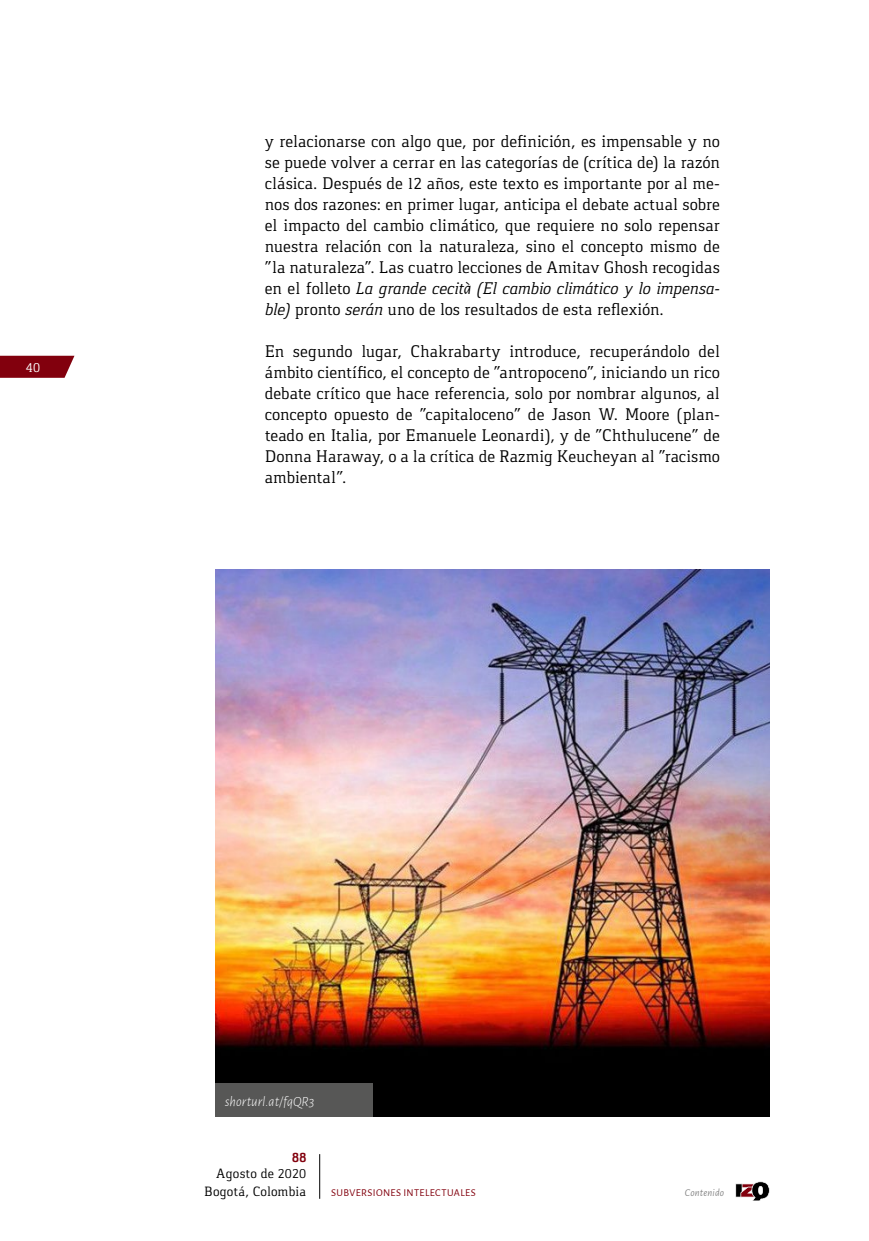
<style>
.page{position:relative;width:869px;height:1241px;background:#fff}
.page>*{position:absolute;margin:0;border:0;box-sizing:border-box;transform-origin:0 0}
.t1{font:17.5px/21px "Gaspar";letter-spacing:-.005em;color:#000;text-align:justify}
.t2{font:14px/18.2px "Gaspar";letter-spacing:.01em;color:#000;text-align:right}
.t3{font:italic 300 14px "Alegreya Sans";letter-spacing:.005em;color:#fff}
.t4{font:14px "Gaspar";color:#fff}
.t5{font:700 14px "Gaspar";color:#82000d}
.t6{font:10.5px "Alegreya Sans";color:#82000d}
.t7{font:italic 10.5px "Alegreya Sans";letter-spacing:.015em;color:#878787}
.s1{font-style:italic}
.s2{font-family:"Alegreya Sans";font-style:italic}
</style>
<div class="page">
<svg style="left:0;top:356px;width:74px;height:22px;background:#8a111d"></svg>
<img style="left:215px;top:569px;width:554px;height:547px">
<div style="left:215px;top:1083px;width:157px;height:33px;background:#575756"></div>
<hr style="left:319px;top:1153px;width:1px;height:45px;background:#000">
<svg style="left:735px;top:1181px;width:34px;height:19px"></svg>
<p class="t4" style="left:26px;top:359px;width:16px">40</p>
<p class="t1" style="left:265px;top:131px;width:456px">y relacionarse con algo que, por definición, es impensable y no se puede volver a cerrar en las categorías de (crítica de) la razón clásica. Después de 12 años, este texto es importante por al me&shy;nos dos razones: en primer lugar, anticipa el debate actual sobre el impacto del cambio climático, que requiere no solo repensar nuestra relación con la naturaleza, sino el concepto mismo de “la naturaleza”. Las cuatro lecciones de Amitav Ghosh recogidas en el folleto <span class="s1">La grande cecit</span><span class="s2">à</span> <span class="s1">(El cambio climático y lo impensa&shy;ble)</span> pronto <span class="s1">serán</span> uno de los resultados de esta reflexión.</p>
<p class="t1" style="left:265px;top:341px;width:456px">En segundo lugar, Chakrabarty introduce, recuperándolo del ámbito científico, el concepto de “antropoceno”, iniciando un rico debate crítico que hace referencia, solo por nombrar algunos, al concepto opuesto de “capitaloceno” de Jason W. Moore (plan&shy;teado en Italia, por Emanuele Leonardi), y de “Chthulucene” de Donna Haraway, o a la crítica de Razmig Keucheyan al “racismo ambiental”.</p>
<p class="t3" style="left:225px;top:1091px;width:91px">shorturl.at/fqQR3</p>
<p class="t5" style="left:292px;top:1149px;width:16px">88</p>
<p class="t2" style="left:204px;top:1164px;width:103px">Agosto de 2020<br>Bogotá, Colombia</p>
<p class="t6" style="left:331px;top:1185px;width:13px">SUBVERSIONES</p>
<p class="t6" style="left:403px;top:1185px;width:7px">INTELECTUALES</p>
<p class="t7" style="left:684px;top:1185px;width:41px">Contenido</p>
</div>
